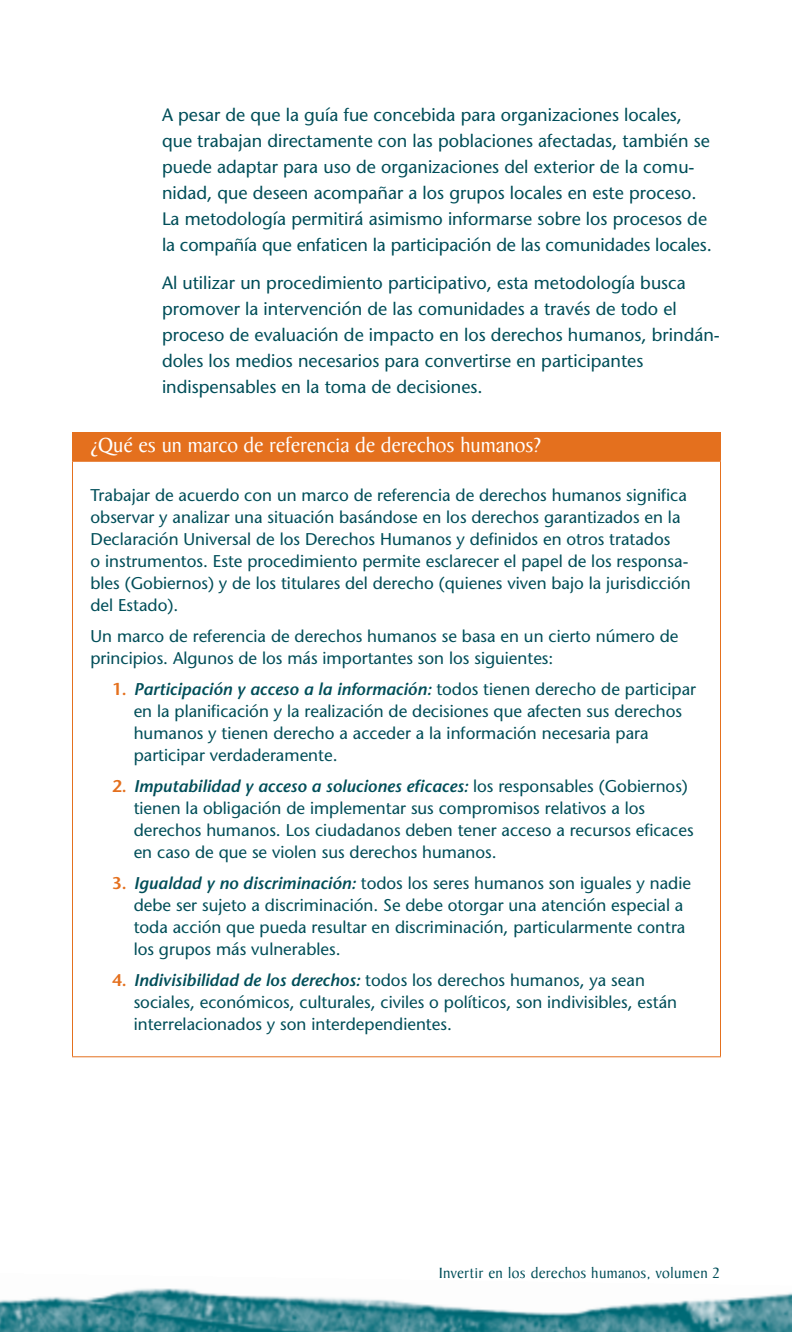
<style>
.page{position:relative;width:792px;height:1332px;background:#fff}
.page>*{position:absolute;margin:0;border:0;box-sizing:border-box;transform-origin:0 0}
.t1{font:22px "Baker Signet";color:#fff}
.t2{font:500 18px/26px "Stone Sans Std";color:#004e59}
.t3{font:500 17px/22px "Stone Sans Std";color:#004e59}
.t4{font:16px "Baker Signet";letter-spacing:.02em;color:#004e59}
.s1{font-weight:600;color:#e4701e}
.s2{font-weight:600;font-style:italic}
</style>
<div class="page">
<img style="left:0;top:1288px;width:792px;height:44px">
<div style="left:72px;top:432px;width:648px;height:29px;background:#e4701e"></div>
<hr style="left:72px;top:432px;width:649px;height:1px;background:#e4701e">
<svg style="left:720px;top:433px;width:1px;height:28px"></svg>
<hr style="left:72px;top:461px;width:649px;height:1px;background:#e4701e">
<hr style="left:72px;top:462px;width:1px;height:594px;background:#e4701e">
<hr style="left:720px;top:462px;width:1px;height:594px;background:#e4701e">
<hr style="left:72px;top:1056px;width:649px;height:1px;background:#e4701e">
<p class="t2" style="left:162px;top:102px;width:551px">A pesar de que la guía fue concebida para organizaciones locales, que trabajan directamente con las poblaciones afectadas, también se puede adaptar para uso de organizaciones del exterior de la comu&shy;nidad, que deseen acompañar a los grupos locales en este proceso.<br>La metodología permitirá asimismo informarse sobre los procesos de la compañía que enfaticen la participación de las comunidades locales.</p>
<p class="t2" style="left:162px;top:269px;width:559px">Al utilizar un procedimiento participativo, esta metodología busca promover la intervención de las comunidades a través de todo el proceso de evaluación de impacto en los derechos humanos, brindán&shy;doles los medios necesarios para convertirse en participantes indispensables en la toma de decisiones.</p>
<p class="t1" style="left:90px;top:434px;width:452px">¿Qué es un marco de referencia de derechos humanos?</p>
<p class="t3" style="left:90px;top:484px;width:602px">Trabajar de acuerdo con un marco de referencia de derechos humanos significa observar y analizar una situación basándose en los derechos garantizados en la Declaración Universal de los Derechos Humanos y definidos en otros tratados<br>o instrumentos. Este procedimiento permite esclarecer el papel de los responsa&shy;bles (Gobiernos) y de los titulares del derecho (quienes viven bajo la jurisdicción del Estado).</p>
<p class="t3" style="left:90px;top:625px;width:589px">Un marco de referencia de derechos humanos se basa en un cierto número de principios. Algunos de los más importantes son los siguientes:</p>
<p class="t3" style="left:134px;top:678px;width:564px;text-indent:-22px"><span class="s1">1.</span> <span class="s2">Participación y acceso a la información:</span> todos tienen derecho de participar en la planificación y la realización de decisiones que afecten sus derechos humanos y tienen derecho a acceder a la información necesaria para participar verdaderamente.</p>
<p class="t3" style="left:134px;top:775px;width:561px;text-indent:-22px"><span class="s1">2.</span> <span class="s2">Imputabilidad y acceso a soluciones eficaces:</span> los responsables (Gobiernos) tienen la obligación de implementar sus compromisos relativos a los derechos humanos. Los ciudadanos deben tener acceso a recursos eficaces en caso de que se violen sus derechos humanos.</p>
<p class="t3" style="left:134px;top:872px;width:559px;text-indent:-22px"><span class="s1">3.</span> <span class="s2">Igualdad y no discriminación:</span> todos los seres humanos son iguales y nadie debe ser sujeto a discriminación. Se debe otorgar una atención especial a toda acción que pueda resultar en discriminación, particularmente contra los grupos más vulnerables.</p>
<p class="t3" style="left:134px;top:969px;width:545px;text-indent:-22px"><span class="s1">4.</span> <span class="s2">Indivisibilidad de los derechos:</span> todos los derechos humanos, ya sean sociales, económicos, culturales, civiles o políticos, son indivisibles, están interrelacionados y son interdependientes.</p>
<p class="t4" style="left:439px;top:1264px;width:283px">Invertir en los derechos humanos, volumen 2</p>
</div>
